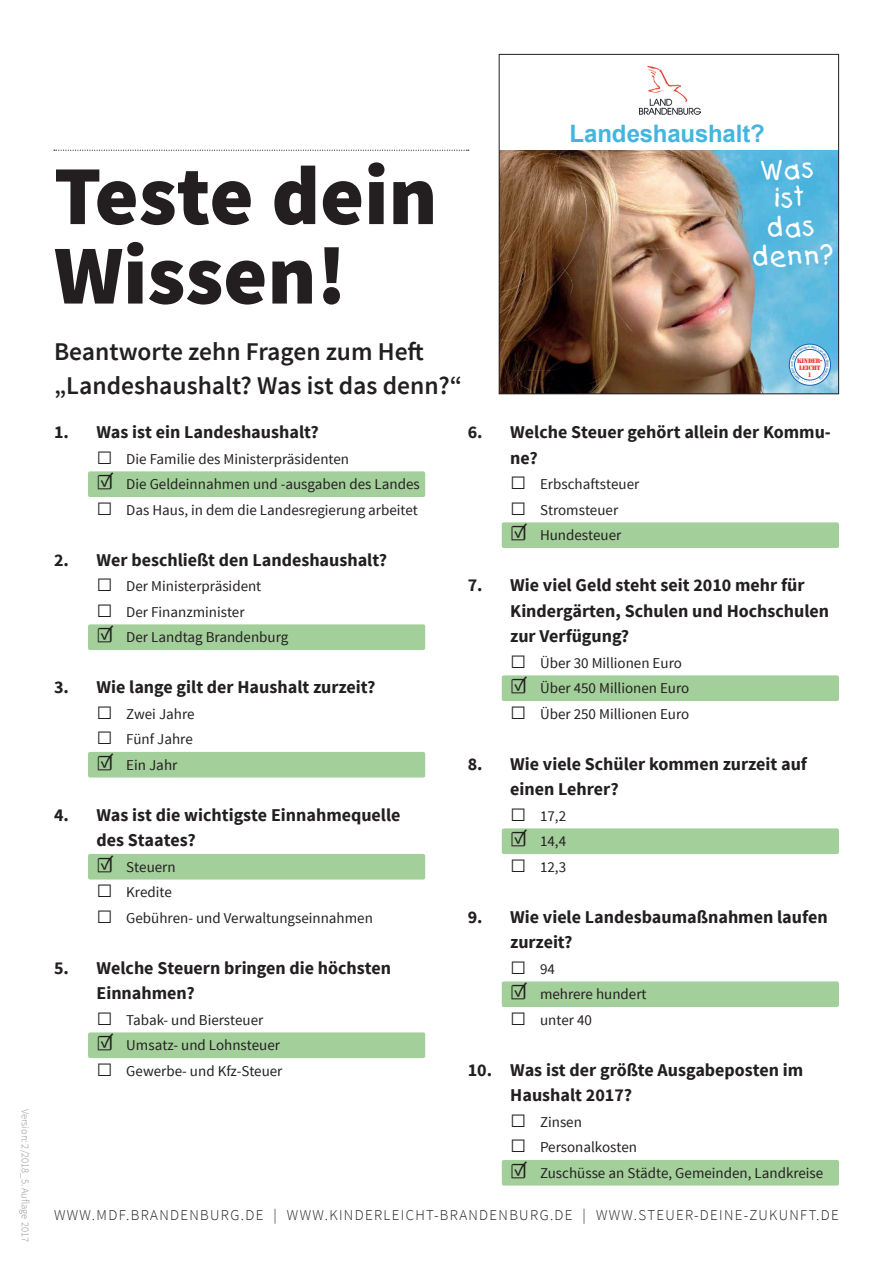
<style>
.page{position:relative;width:893px;height:1263px;background:#fff}
.page>*{position:absolute;margin:0;border:0;box-sizing:border-box;transform-origin:0 0}
.t1{font:900 84px/79.5px "Source Sans Pro";color:#231f20}
.t2{font:26.4px/28.8px "Kids";color:#fff;text-align:center;scale:.91 1}
.t3{font:600 25.5px/34.5px "Source Sans Pro";color:#231f20}
.t4{font:700 24px "Arial";letter-spacing:-.005em;color:#43b5df}
.t5{font:700 18px/25.5px "Source Sans Pro";color:#231f20}
.t6{font:15px "Source Sans Pro";color:#231f20}
.t7{font:300 15px "Source Sans Pro";letter-spacing:.09em;color:#231f20}
.t8{font:300 10.5px "Source Sans Pro";color:#939598}
.t9{font:6.3px/7.4px "Stencil BT";letter-spacing:-.05em;color:#ee3e36;text-align:center}
.s1{font-family:"Arial Narrow";font-size:27px}
.s2{font-size:21px}
</style>
<div class="page">
<div style="left:88px;top:471px;width:337px;height:26px;background:#a3cf9a;border-radius:2px"></div>
<div style="left:88px;top:624px;width:337px;height:26px;background:#a3cf9a;border-radius:2px"></div>
<div style="left:88px;top:752px;width:337px;height:25px;background:#a3cf9a;border-radius:2px"></div>
<div style="left:88px;top:854px;width:337px;height:25px;background:#a3cf9a;border-radius:2px"></div>
<div style="left:88px;top:1032px;width:337px;height:26px;background:#a3cf9a;border-radius:2px"></div>
<div style="left:502px;top:522px;width:337px;height:26px;background:#a3cf9a;border-radius:2px"></div>
<div style="left:502px;top:675px;width:337px;height:26px;background:#a3cf9a;border-radius:2px"></div>
<div style="left:502px;top:828px;width:337px;height:26px;background:#a3cf9a;border-radius:2px"></div>
<div style="left:502px;top:981px;width:337px;height:26px;background:#a3cf9a;border-radius:2px"></div>
<div style="left:502px;top:1160px;width:337px;height:25px;background:#a3cf9a;border-radius:2px"></div>
<img style="left:639px;top:67px;width:61px;height:47px">
<img style="left:501px;top:151px;width:336px;height:241px">
<svg style="left:789px;top:344px;width:41px;height:41px"></svg>
<div style="left:789px;top:344px;width:42px;height:42px;border:1px solid #1566b0;border-radius:50%"></div>
<div style="left:499px;top:54px;width:340px;height:340px;border:1px solid #231f20"></div>
<svg style="left:54px;top:150px;width:415px;height:1px"></svg>
<svg style="left:791px;top:345px;width:38px;height:38px"></svg>
<p class="t8" style="left:32px;top:1109px;width:134px;rotate:90deg">Version: 2/2018_5. Auflage 2017</p>
<h1 class="t1" style="left:54px;top:160px;width:385px">Teste dein<br>Wissen!</h1>
<h3 class="t3" style="left:54px;top:335px;width:409px">Beantworte zehn Fragen zum Heft „Landeshaushalt? Was ist das denn?“</h3>
<h3 class="t4" style="left:570px;top:118px;width:197px">Landeshaushalt?</h3>
<h2 class="t2" style="left:747px;top:157px;width:91px;rotate:-3deg">Was ist das denn?</h2>
<p class="t9" style="left:797px;top:357px;width:27px">KINDER-<br>LEICHT<br>1</p>
<p class="t5" style="left:54px;top:420px;width:266px">1. Was ist ein Landeshaushalt?</p>
<p class="t6" style="left:97px;top:449px;width:254px"><span class="s1">□</span> Die Familie des Ministerpräsidenten</p>
<p class="t6" style="left:97px;top:475px;width:325px"><span class="s2">☑</span> Die Geldeinnahmen und -ausgaben des Landes</p>
<p class="t6" style="left:97px;top:500px;width:323px"><span class="s1">□</span> Das Haus, in dem die Landesregierung arbeitet</p>
<p class="t5" style="left:54px;top:547px;width:335px">2. Wer beschließt den Landeshaushalt?</p>
<p class="t6" style="left:97px;top:577px;width:166px"><span class="s1">□</span> Der Ministerpräsident</p>
<p class="t6" style="left:97px;top:602px;width:150px"><span class="s1">□</span> Der Finanzminister</p>
<p class="t6" style="left:97px;top:628px;width:193px"><span class="s2">☑</span> Der Landtag Brandenburg</p>
<p class="t5" style="left:54px;top:675px;width:323px">3. Wie lange gilt der Haushalt zurzeit?</p>
<p class="t6" style="left:97px;top:704px;width:100px"><span class="s1">□</span> Zwei Jahre</p>
<p class="t6" style="left:97px;top:730px;width:98px"><span class="s1">□</span> Fünf Jahre</p>
<p class="t6" style="left:97px;top:755px;width:82px"><span class="s2">☑</span> Ein Jahr</p>
<p class="t5" style="left:97px;top:802px;width:306px;text-indent:-43px">4. Was ist die wichtigste Einnahmequelle des Staates?</p>
<p class="t6" style="left:97px;top:857px;width:81px"><span class="s2">☑</span> Steuern</p>
<p class="t6" style="left:97px;top:883px;width:77px"><span class="s1">□</span> Kredite</p>
<p class="t6" style="left:97px;top:908px;width:278px"><span class="s1">□</span> Gebühren- und Verwaltungseinnahmen</p>
<p class="t5" style="left:97px;top:955px;width:296px;text-indent:-43px">5. Welche Steuern bringen die höchsten<br>Einnahmen?</p>
<p class="t6" style="left:97px;top:1010px;width:168px"><span class="s1">□</span> Tabak- und Biersteuer</p>
<p class="t6" style="left:97px;top:1036px;width:185px"><span class="s2">☑</span> Umsatz- und Lohnsteuer</p>
<p class="t6" style="left:97px;top:1061px;width:187px"><span class="s1">□</span> Gewerbe- und Kfz-Steuer</p>
<p class="t5" style="left:510px;top:420px;width:322px;text-indent:-43px">6. Welche Steuer gehört allein der Kommu&shy;ne?</p>
<p class="t6" style="left:510px;top:475px;width:131px"><span class="s1">□</span> Erbschaftsteuer</p>
<p class="t6" style="left:510px;top:500px;width:109px"><span class="s1">□</span> Stromsteuer</p>
<p class="t6" style="left:510px;top:526px;width:113px"><span class="s2">☑</span> Hundesteuer</p>
<p class="t5" style="left:510px;top:573px;width:320px;text-indent:-43px">7. Wie viel Geld steht seit 2010 mehr für<br>Kindergärten, Schulen und Hochschulen zur Verfügung?</p>
<p class="t6" style="left:510px;top:653px;width:173px"><span class="s1">□</span> Über 30 Millionen Euro</p>
<p class="t6" style="left:510px;top:679px;width:181px"><span class="s2">☑</span> Über 450 Millionen Euro</p>
<p class="t6" style="left:510px;top:704px;width:181px"><span class="s1">□</span> Über 250 Millionen Euro</p>
<p class="t5" style="left:510px;top:751px;width:298px;text-indent:-43px">8. Wie viele Schüler kommen zurzeit auf einen Lehrer?</p>
<p class="t6" style="left:510px;top:806px;width:57px"><span class="s1">□</span> 17,2</p>
<p class="t6" style="left:510px;top:832px;width:57px"><span class="s2">☑</span> 14,4</p>
<p class="t6" style="left:510px;top:857px;width:57px"><span class="s1">□</span> 12,3</p>
<p class="t5" style="left:510px;top:904px;width:319px;text-indent:-43px">9. Wie viele Landesbaumaßnahmen laufen zurzeit?</p>
<p class="t6" style="left:510px;top:959px;width:46px"><span class="s1">□</span> 94</p>
<p class="t6" style="left:510px;top:985px;width:138px"><span class="s2">☑</span> mehrere hundert</p>
<p class="t6" style="left:510px;top:1010px;width:83px"><span class="s1">□</span> unter 40</p>
<p class="t5" style="left:510px;top:1057px;width:294px;text-indent:-43px">10. Was ist der größte Ausgabeposten im<br>Haushalt 2017?</p>
<p class="t6" style="left:510px;top:1112px;width:73px"><span class="s1">□</span> Zinsen</p>
<p class="t6" style="left:510px;top:1138px;width:128px"><span class="s1">□</span> Personalkosten</p>
<p class="t6" style="left:510px;top:1163px;width:315px"><span class="s2">☑</span> Zuschüsse an Städte, Gemeinden, Landkreise</p>
<p class="t7" style="left:54px;top:1206px;width:786px">WWW.MDF.BRANDENBURG.DE | WWW.KINDERLEICHT-BRANDENBURG.DE | WWW.STEUER-DEINE-ZUKUNFT.DE</p>
</div>
